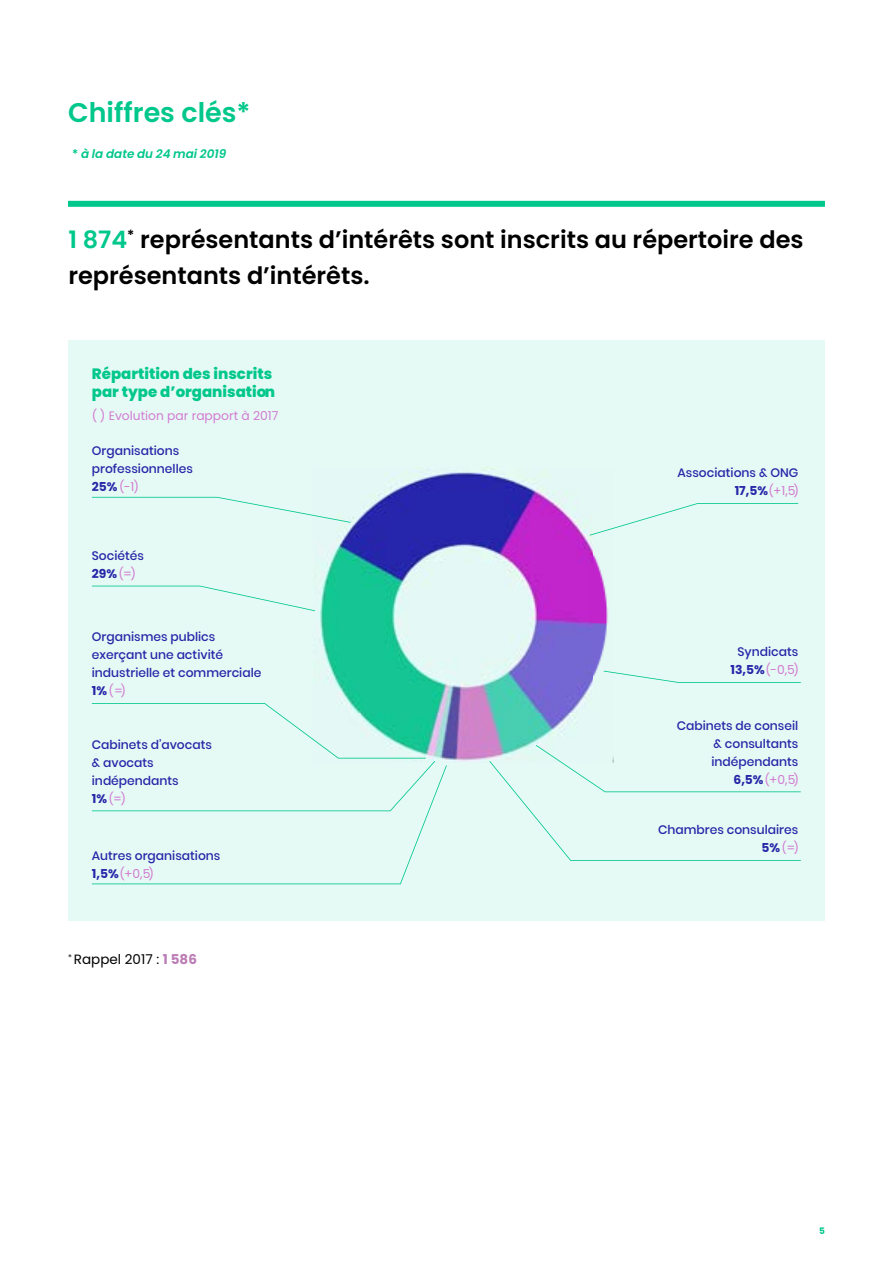
<style>
.page{position:relative;width:893px;height:1263px;background:#fff}
.page>*{position:absolute;margin:0;border:0;box-sizing:border-box;transform-origin:0 0}
.t1{font:600 27px "Poppins";color:#00c78b}
.t2{font:600 24px/36px "Poppins";color:#000}
.t3{font:800 15px/18px "Poppins";color:#00c78c}
.t4{font:13.5px "Poppins";color:#000}
.t5{font:500 12.3px/18px "Poppins";color:#2626a8}
.t6{font:12.3px "Poppins";color:#d17ad1}
.t7{font:italic 600 12px "Poppins";color:#00c78b}
.t8{font:700 9px "Poppins";color:#00c78b}
.s1{font-style:normal}
.s2{color:#00c78b}
.s3{font-weight:700}
.s4{font-weight:400;color:#d17ad1}
.s5{font-weight:700;color:#bb7db5}
</style>
<div class="page">
<div style="left:68px;top:201px;width:757px;height:6px;background:#00c78b"></div>
<div style="left:68px;top:340px;width:757px;height:580px;background:#e6faf5"></div>
<img style="left:314px;top:468px;width:295px;height:293px">
<svg style="left:590px;top:503px;width:208px;height:33px"></svg>
<svg style="left:604px;top:671px;width:197px;height:12px"></svg>
<div style="left:766px;top:662px;width:32px;height:14px;background:#e6faf5"></div>
<svg style="left:92px;top:586px;width:223px;height:25px"></svg>
<svg style="left:92px;top:497px;width:259px;height:26px"></svg>
<svg style="left:489px;top:745px;width:312px;height:116px"></svg>
<svg style="left:92px;top:703px;width:355px;height:181px"></svg>
<div style="left:120px;top:866px;width:33px;height:14px;background:#e6faf5"></div>
<h1 class="t1" style="left:68px;top:97px;width:184px">Chiffres clés*</h1>
<p class="t7" style="left:72px;top:147px;width:156px"><span class="s1">*</span> à la date du 24 mai 2019</p>
<h2 class="t2" style="left:68px;top:222px;width:737px"><span class="s2">1 874</span><sup>*</sup> représentants d’intérêts sont inscrits au répertoire des représentants d’intérêts.</h2>
<p class="t3" style="left:92px;top:365px;width:185px">Répartition des inscrits par type d’organisation</p>
<p class="t6" style="left:92px;top:409px;width:188px">( ) Evolution par rapport à 2017</p>
<p class="t5" style="left:92px;top:442px;width:103px">Organisations professionnelles<br><span class="s3">25%</span> <span class="s4">(-1)</span></p>
<p class="t5" style="left:92px;top:547px;width:54px">Sociétés<br><span class="s3">29%</span><span class="s4">(=)</span></p>
<p class="t5" style="left:92px;top:628px;width:171px">Organismes publics exerçant une activité industrielle et commerciale<br><span class="s3">1%</span><span class="s4">(=)</span></p>
<p class="t5" style="left:92px;top:736px;width:122px">Cabinets d’avocats &amp; avocats indépendants<br><span class="s3">1%</span><span class="s4">(=)</span></p>
<p class="t5" style="left:92px;top:847px;width:130px">Autres organisations<br><span class="s3">1,5%</span><span class="s4">(+0,5)</span></p>
<p class="t4" style="left:68px;top:952px;width:130px"><sup>*</sup> Rappel 2017 : <span class="s5">1 586</span></p>
<p class="t5" style="left:678px;top:464px;width:123px;text-align:right">Associations &amp; ONG<br><span class="s3">17,5%</span> <span class="s4">(+1,5)</span></p>
<p class="t5" style="left:730px;top:643px;width:70px;text-align:center">Syndicats<br><span class="s3">13,5%</span> <span class="s4">(-0,5)</span></p>
<p class="t5" style="left:677px;top:717px;width:124px;text-align:right">Cabinets de conseil &amp; consultants indépendants<br><span class="s3">6,5%</span><span class="s4">(+0,5)</span></p>
<p class="t5" style="left:658px;top:820px;width:143px;text-align:right">Chambres consulaires<br><span class="s3">5%</span> <span class="s4">(=)</span></p>
<p class="t8" style="left:819px;top:1225px;width:7px">5</p>
</div>
